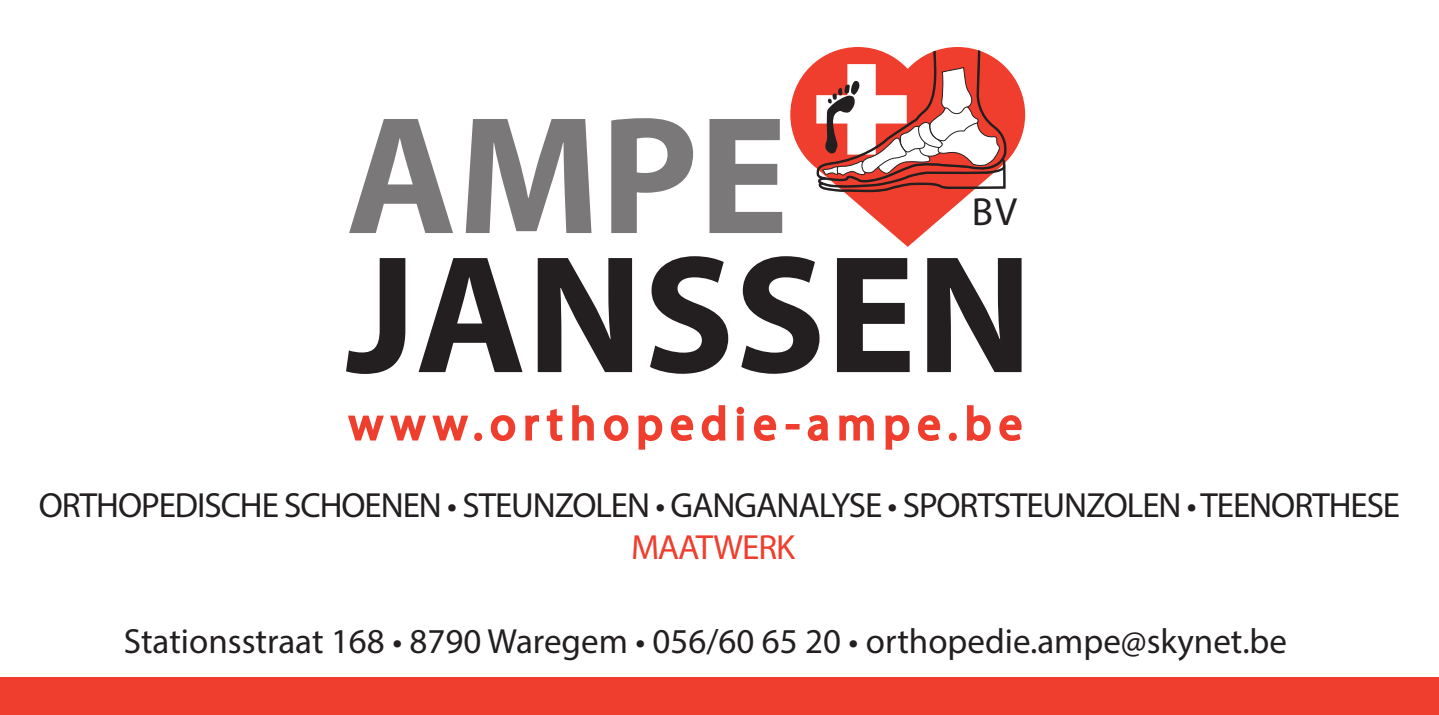
<style>
.page{position:relative;width:1439px;height:715px;background:#fff}
.page>*{position:absolute;margin:0;border:0;box-sizing:border-box;transform-origin:0 0}
.t1{font:700 169.05px "Myriad Pro";color:#231f20}
.t2{font:700 169.05px "Myriad Pro";color:rgb(35 31 32/.6)}
.t3{font:46.2px "Myriad Pro";letter-spacing:.165em;color:#ef3e2e}
.t4{font:39.2px "Myriad Pro";color:#231f20}
.t5{font:35px "Myriad Pro";letter-spacing:-.03em;color:#231f20}
.t6{font:35px "Myriad Pro";color:#231f20}
.t7{font:35px "Myriad Pro";letter-spacing:-.03em;color:#ef3e2e}
</style>
<div class="page">
<svg style="left:790px;top:47px;width:235px;height:200px"></svg>
<svg style="left:816px;top:50px;width:191px;height:143px"></svg>
<svg style="left:348px;top:415px;width:121px;height:26px"></svg>
<div style="left:474px;top:432px;width:8px;height:9px;border:3px solid #ef3e2e;border-radius:50%"></div>
<svg style="left:490px;top:415px;width:26px;height:26px"></svg>
<svg style="left:525px;top:408px;width:38px;height:33px"></svg>
<svg style="left:572px;top:405px;width:22px;height:36px"></svg>
<svg style="left:604px;top:415px;width:25px;height:26px"></svg>
<svg style="left:638px;top:415px;width:25px;height:35px"></svg>
<svg style="left:670px;top:415px;width:24px;height:26px"></svg>
<svg style="left:701px;top:405px;width:25px;height:36px"></svg>
<div style="left:737px;top:415px;width:6px;height:25px;border:3px solid #ef3e2e"></div>
<div style="left:736px;top:406px;width:8px;height:8px;border:3px solid #ef3e2e;border-radius:50%"></div>
<svg style="left:753px;top:415px;width:24px;height:26px"></svg>
<div style="left:785px;top:424px;width:14px;height:5px;border:3px solid #ef3e2e"></div>
<svg style="left:807px;top:415px;width:22px;height:26px"></svg>
<svg style="left:839px;top:415px;width:35px;height:26px"></svg>
<svg style="left:885px;top:415px;width:25px;height:35px"></svg>
<svg style="left:918px;top:415px;width:23px;height:26px"></svg>
<div style="left:949px;top:432px;width:8px;height:9px;border:3px solid #ef3e2e;border-radius:50%"></div>
<svg style="left:966px;top:405px;width:25px;height:36px"></svg>
<svg style="left:999px;top:415px;width:23px;height:26px"></svg>
<div style="left:0;top:677px;width:1439px;height:37px;background:#ef3e2e"></div>
<h1 class="t2" style="left:346px;top:66px;width:444px">AMPE</h1>
<h1 class="t1" style="left:346px;top:205px;width:688px">JANSSEN</h1>
<h2 class="t3" style="left:349px;top:395px;width:675px">www.orthopedie-ampe.be</h2>
<p class="t4" style="left:972px;top:188px;width:47px">BV</p>
<p class="t5" style="left:39px;top:483px;width:1363px">ORTHOPEDISCHE SCHOENEN • STEUNZOLEN • GANGANALYSE • SPORTSTEUNZOLEN • TEENORTHESE</p>
<p class="t7" style="left:631px;top:525px;width:166px">MAATWERK</p>
<p class="t6" style="left:124px;top:619px;width:1164px">Stationsstraat 168 • 8790 Waregem • 056/60 65 20 • orthopedie.ampe@skynet.be</p>
</div>
